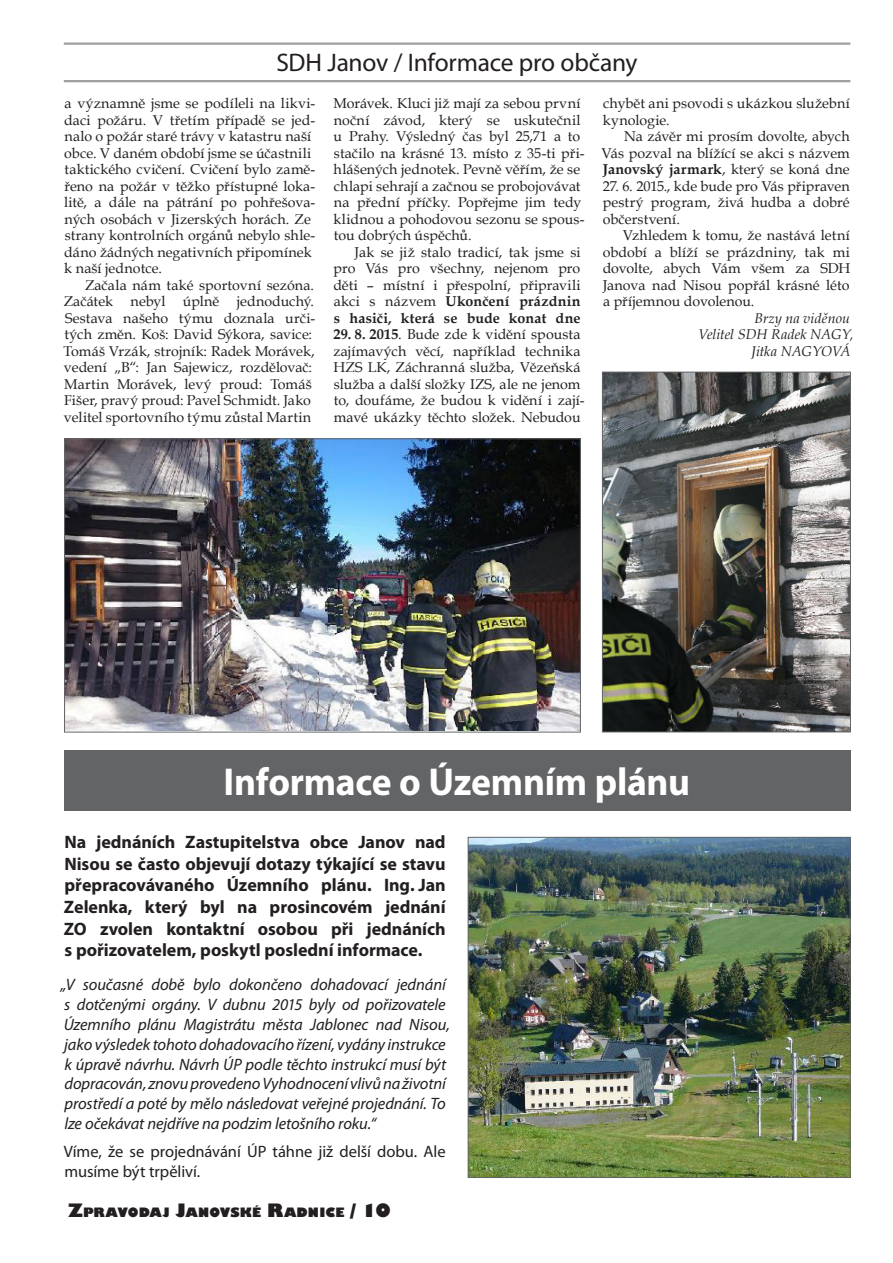
<style>
.page{position:relative;width:893px;height:1263px;background:#fff}
.page>*{position:absolute;margin:0;border:0;box-sizing:border-box;transform-origin:0 0}
.t1{font:700 39px "Myriad Pro";letter-spacing:-.01em;color:#fff}
.t2{font:25.5px "Myriad Pro";letter-spacing:-.01em;color:#231f20}
.t3{font:700 18px/21.6px "Myriad Pro";letter-spacing:-.005em;color:#231f20;text-align:justify}
.t4{font:italic 16.5px/19.8px "Myriad Pro";letter-spacing:-.005em;color:#231f20}
.t5{font:16.5px/19.8px "Myriad Pro";letter-spacing:-.005em;color:#231f20}
.t6{font:14.25px/16.5px "Book Antiqua";letter-spacing:.005em;color:#231f20}
.t7{font:italic 14.25px/16.5px "Book Antiqua";color:#231f20;text-align:right}
.t8{font:800 12.6px "Gill Sans";letter-spacing:.01em;color:#231f20}
.s1{font-weight:700}
.s2{font-size:18px}
</style>
<div class="page">
<hr style="left:64px;top:80px;width:786px;height:2px;background:#9ea0a2">
<hr style="left:64px;top:43px;width:786px;height:2px;background:#9ea0a2">
<img style="left:66px;top:440px;width:513px;height:290px">
<div style="left:64px;top:438px;width:517px;height:294px;border:1px solid #636466"></div>
<img style="left:604px;top:374px;width:245px;height:356px">
<div style="left:602px;top:372px;width:249px;height:360px;border:1px solid #636466"></div>
<img style="left:470px;top:839px;width:378px;height:337px">
<div style="left:468px;top:837px;width:382px;height:341px;border:1px solid #636466"></div>
<div style="left:64px;top:750px;width:786px;height:61px;background:#636466"></div>
<h2 class="t2" style="left:277px;top:47px;width:363px">SDH Janov / Informace pro občany</h2>
<p class="t6" style="left:334px;top:95px;width:252px">Morávek. Kluci již mají za sebou první noční závod, který se uskutečnil u Prahy. Výsledný čas byl 25,71 a to stačilo na krásné 13. místo z 35-ti při&shy;hlášených jednotek. Pevně věřím, že se chlapi sehrají a začnou se probojovávat na přední příčky. Popřejme jim tedy klidnou a pohodovou sezonu se spous&shy;tou dobrých úspěchů.</p>
<p class="t6" style="left:333px;top:243px;width:249px;text-align:justify;text-indent:21px">Jak se již stalo tradicí, tak jsme si pro Vás pro všechny, nejenom pro děti – místní i přespolní, připravili akci s názvem <span class="s1">Ukončení prázdnin s hasiči, která se bude konat dne</span></p>
<p class="t6" style="left:334px;top:326px;width:252px"><span class="s1">29. 8. 2015</span>. Bude zde k vidění spousta zajímavých věcí, například technika HZS LK, Záchranná služba, Vězeňská služba a další složky IZS, ale ne jenom to, doufáme, že budou k vidění i zají&shy;mavé ukázky těchto složek. Nebudou</p>
<p class="t6" style="left:64px;top:95px;width:253px">a významně jsme se podíleli na likvi&shy;daci požáru. V třetím případě se jed&shy;nalo o požár staré trávy v katastru naší obce. V daném období jsme se účastnili taktického cvičení. Cvičení bylo zamě&shy;řeno na požár v těžko přístupné loka&shy;litě, a dále na pátrání po pohřešova&shy;ných osobách v Jizerských horách. Ze strany kontrolních orgánů nebylo shle&shy;dáno žádných negativních připomínek k naší jednotce.</p>
<p class="t6" style="left:64px;top:276px;width:253px;text-indent:21px">Začala nám také sportovní sezóna.<br>Začátek nebyl úplně jednoduchý.<br>Sestava našeho týmu doznala urči&shy;tých změn. Koš: David Sýkora, savice:<br>Tomáš Vrzák, strojník: Radek Morávek, vedení „B“: Jan Sajewicz, rozdělovač:<br>Martin Morávek, levý proud: Tomáš Fišer, pravý proud: Pavel Schmidt. Jako velitel sportovního týmu zůstal Martin</p>
<p class="t6" style="left:603px;top:95px;width:248px">chybět ani psovodi s ukázkou služební kynologie.</p>
<p class="t6" style="left:602px;top:128px;width:250px;text-align:justify;text-indent:22px">Na závěr mi prosím dovolte, abych Vás pozval na blížící se akci s názvem <span class="s1">Janovský jarmark</span>, který se koná dne</p>
<p class="t6" style="left:603px;top:177px;width:248px;text-align:justify">27. 6. 2015., kde bude pro Vás připraven pestrý program, živá hudba a dobré občerstvení.</p>
<p class="t6" style="left:603px;top:227px;width:249px;text-align:justify;text-indent:20px">Vzhledem k tomu, že nastává letní období a blíží se prázdniny, tak mi dovolte, abych Vám všem za SDH Janova nad Nisou popřál krásné léto a příjemnou dovolenou.</p>
<p class="t7" style="left:698px;top:309px;width:157px">Brzy na viděnou<br>Velitel SDH Radek NAGY,<br>Jitka NAGYOVÁ</p>
<h1 class="t1" style="left:224px;top:756px;width:468px">Informace o Územním plánu</h1>
<p class="t3" style="left:64px;top:831px;width:383px">Na jednáních Zastupitelstva obce Janov nad Nisou se často objevují dotazy týkající se stavu přepracovávaného Územního plánu. Ing. Jan Zelenka, který byl na prosincovém jednání ZO zvolen kontaktní osobou při jednáních s pořizovatelem, poskytl poslední informace.</p>
<p class="t4" style="left:61px;top:975px;width:391px">„V současné době bylo dokončeno dohadovací jednání s dotčenými orgány. V dubnu 2015 byly od pořizovatele Územního plánu Magistrátu města Jablonec nad Nisou, jako výsledek tohoto dohadovacího řízení, vydány instrukce k úpravě návrhu. Návrh ÚP podle těchto instrukcí musí být dopracován, znovu provedeno Vyhodnocení vlivů na životní prostředí a poté by mělo následovat veřejné projednání. To lze očekávat nejdříve na podzim letošního roku.“</p>
<p class="t5" style="left:64px;top:1142px;width:383px">Víme, že se projednávání ÚP táhne již delší dobu. Ale musíme být trpěliví.</p>
<p class="t8" style="left:68px;top:1204px;width:324px"><span class="s2">Z</span>PRAVODAJ <span class="s2">J</span>ANOVSKÉ <span class="s2">R</span>ADNICE <span class="s2">/ 10</span></p>
</div>
